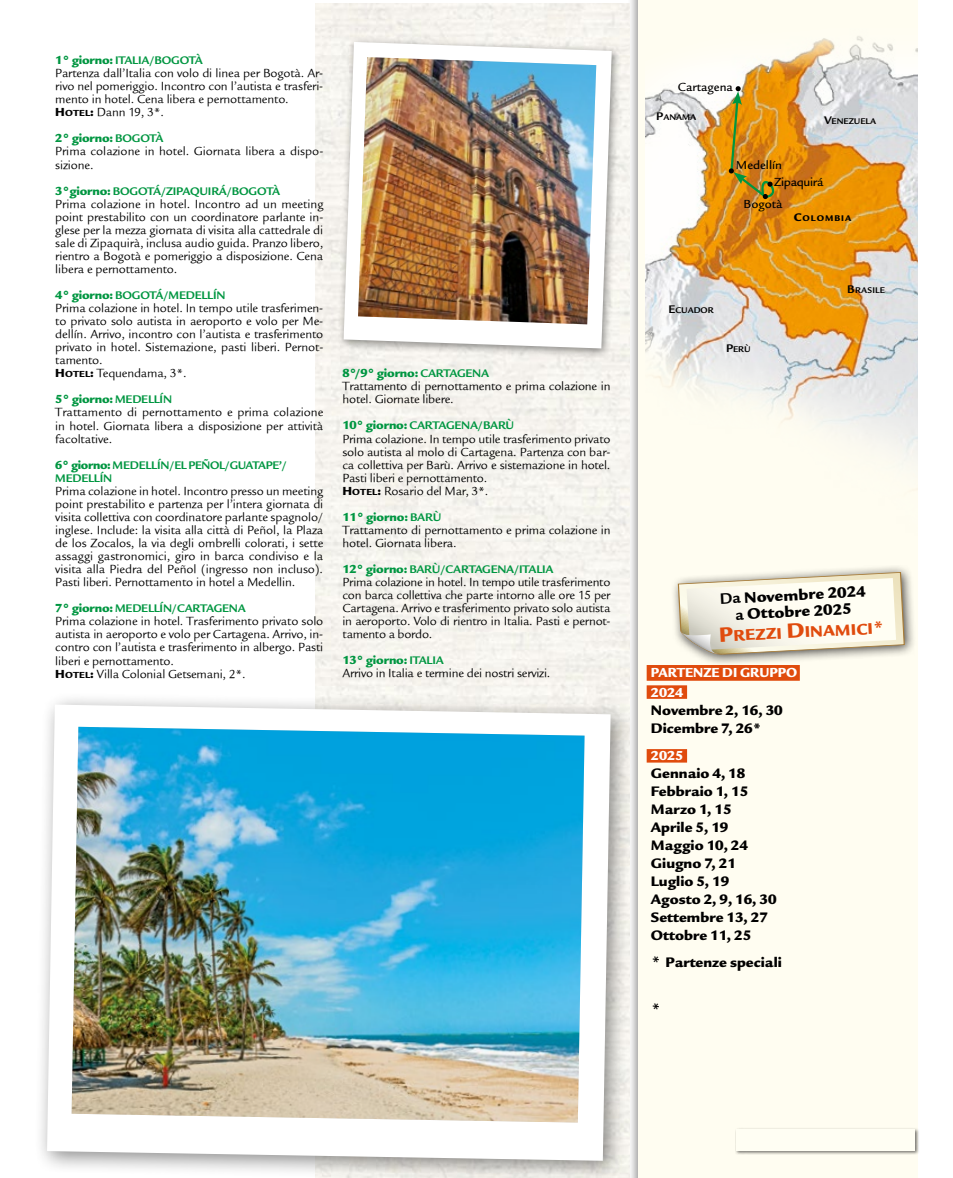
<style>
.page{position:relative;width:953px;height:1178px;background:#fff}
.page>*{position:absolute;margin:0;border:0;box-sizing:border-box;transform-origin:0 0}
.t1{font:900 16.95px "Legacy Sans ITC Std";color:#e04b0d}
.t2{font:900 16.5px/16.5px "Legacy Sans ITC Std";color:#000;text-align:center}
.t3{font:italic 700 16.5px "Legacy San ITC";color:#000;scale:.96 1}
.t4{font:900 15px/18px "Legacy Sans ITC Std";color:#000}
.t5{font:900 14.25px/19.2px "Legacy Sans ITC Std";color:#fff;scale:.95 1}
.t6{font:900 14.25px "Legacy Sans ITC Std";color:#fff}
.t7{font:12.75px/13px "Legacy Sans ITCTT Book";letter-spacing:-.01em;color:#000;text-align:justify}
.t8{font:900 12.75px "Legacy Sans ITC Std";letter-spacing:-.015em;color:#009641}
.t9{font:500 12.75px "Legacy San ITC";color:#000}
.t10{font:500 12.75px "Legacy San ITC";letter-spacing:-.02em;color:#000}
.t11{font:700 12px/13px "Legacy San ITC";letter-spacing:-.015em;color:#009641}
.t12{font:900 9.6px "Legacy Sans ITC Std";color:#000}
.t13{font:700 9px "Legacy San ITC";color:#000}
.t14{font:900 9px "Legacy Sans ITC Std";color:#000}
.s1{font-family:"Legacy Sans ITC Std";font-weight:900;font-size:12.75px}
.s2{font-size:12.75px}
.s3{font-family:"Legacy Sans ITC Std";font-weight:900}
.s4{font-family:"Legacy San ITC";font-weight:700;font-size:12px}
.s5{font-family:"Legacy San ITC";font-weight:700;font-style:italic;font-size:16.5px}
.s6{font-size:12px}
.s7{font-family:"Legacy San ITC";font-weight:700}
.s8{font-size:22.5px}
</style>
<div class="page">
<div style="left:627px;top:0;width:325px;height:1178px;background:#000;opacity:.4"></div>
<div style="left:638px;top:0;width:314px;height:1178px;background:#fffdf1"></div>
<img style="left:645px;top:36px;width:273px;height:425px">
<div style="left:646px;top:665px;width:153px;height:16px;background:#e04b0d"></div>
<div style="left:646px;top:685px;width:41px;height:14px;background:#e04b0d"></div>
<div style="left:646px;top:749px;width:41px;height:13px;background:#e04b0d"></div>
<div style="left:918px;top:0;width:34px;height:1178px;background:#fff"></div>
<div style="left:34px;top:691px;width:599px;height:487px;background:#000;opacity:.45"></div>
<svg style="left:47px;top:704px;width:563px;height:457px"></svg>
<img style="left:72px;top:727px;width:512px;height:395px">
<div style="left:734px;top:1127px;width:185px;height:27px;background:#000;opacity:.55"></div>
<div style="left:736px;top:1129px;width:178px;height:21px;background:#fffef3"></div>
<div style="left:670px;top:564px;width:247px;height:103px;background:#000;opacity:.75"></div>
<img style="left:670px;top:583px;width:113px;height:84px">
<div style="left:337px;top:35px;width:285px;height:323px;background:#000;opacity:.45"></div>
<svg style="left:343px;top:42px;width:268px;height:306px"></svg>
<img style="left:358px;top:57px;width:238px;height:267px">
<img style="left:728px;top:86px;width:57px;height:114px">
<svg style="left:678px;top:572px;width:226px;height:84px"></svg>
<p class="t11" style="left:55px;top:54px;width:149px"><span class="s1">1° giorno:</span> ITALIA/BOGOTÀ</p>
<p class="t7" style="left:55px;top:67px;width:269px">Partenza dall’Italia con volo di linea per Bogotà. Ar&shy;rivo nel pomeriggio. Incontro con l’autista e trasferi&shy;mento in hotel. Cena libera e pernottamento.</p>
<p class="t12" style="left:55px;top:107px;width:18px"><span class="s2">H</span>OTEL</p>
<p class="t7" style="left:90px;top:106px;width:75px"><span class="s3">:</span> Dann 19, 3*.</p>
<p class="t8" style="left:55px;top:131px;width:110px">2° giorno: <span class="s4">BOGOTÀ</span></p>
<p class="t7" style="left:55px;top:145px;width:269px">Prima colazione in hotel. Giornata libera a dispo&shy;sizione.</p>
<p class="t11" style="left:55px;top:184px;width:226px"><span class="s1">3°giorno:</span> BOGOTÁ/ZIPAQUIRÁ/BOGOTÀ</p>
<p class="t7" style="left:55px;top:197px;width:270px">Prima colazione in hotel. Incontro ad un meeting point prestabilito con un coordinatore parlante in&shy;glese per la mezza giornata di visita alla cattedrale di sale di Zipaquirà, inclusa audio guida. Pranzo libero, rientro a Bogotà e pomeriggio a disposizione. Cena libera e pernottamento.</p>
<p class="t11" style="left:55px;top:289px;width:172px"><span class="s1">4° giorno:</span> BOGOTÁ/MEDELLÍN</p>
<p class="t7" style="left:55px;top:302px;width:269px">Prima colazione in hotel. In tempo utile trasferimen&shy;to privato solo autista in aeroporto e volo per Me&shy;dellín. Arrivo, incontro con l’autista e trasferimento privato in hotel. Sistemazione, pasti liberi. Pernot&shy;tamento.</p>
<p class="t12" style="left:55px;top:368px;width:18px"><span class="s2">H</span>OTEL</p>
<p class="t7" style="left:90px;top:367px;width:98px"><span class="s3">:</span> Tequendama, 3*.</p>
<p class="t8" style="left:55px;top:392px;width:118px">5° giorno: <span class="s4">MEDELLÍN</span></p>
<p class="t7" style="left:55px;top:406px;width:270px">Trattamento di pernottamento e prima colazione in hotel. Giornata libera a disposizione per attività facoltative.</p>
<p class="t11" style="left:55px;top:458px;width:233px"><span class="s1">6° giorno:</span> MEDELLÍN/EL PEÑOL/GUATAPE’/<br>MEDELLÍN</p>
<p class="t7" style="left:55px;top:484px;width:269px">Prima colazione in hotel. Incontro presso un meeting point prestabilito e partenza per l’intera giornata di visita collettiva con coordinatore parlante spagnolo/ inglese. Include: la visita alla città di Peñol, la Plaza de los Zocalos, la via degli ombrelli colorati, i sette assaggi gastronomici, giro in barca condiviso e la visita alla Piedra del Peñol (ingresso non incluso).<br>Pasti liberi. Pernottamento in hotel a Medellin.</p>
<p class="t11" style="left:55px;top:602px;width:192px"><span class="s1">7° giorno:</span> MEDELLÍN/CARTAGENA</p>
<p class="t7" style="left:55px;top:615px;width:269px">Prima colazione in hotel. Trasferimento privato solo autista in aeroporto e volo per Cartagena. Arrivo, in&shy;contro con l’autista e trasferimento in albergo. Pasti liberi e pernottamento.</p>
<p class="t12" style="left:55px;top:669px;width:18px"><span class="s2">H</span>OTEL</p>
<p class="t7" style="left:90px;top:667px;width:157px"><span class="s3">:</span> Villa Colonial Getsemani, 2*.</p>
<p class="t5" style="left:651px;top:663px;width:156px">PARTENZE DI GRUPPO<br>2024</p>
<p class="t4" style="left:651px;top:701px;width:133px">Novembre 2, 16, 30<br>Dicembre 7, 26*</p>
<p class="t6" style="left:651px;top:747px;width:34px">2025</p>
<p class="t4" style="left:651px;top:764px;width:127px">Gennaio 4, 18<br>Febbraio 1, 15<br>Marzo 1, 15<br>Aprile 5, 19<br>Maggio 10, 24<br>Giugno 7, 21<br>Luglio 5, 19<br>Agosto 2, 9, 16, 30<br>Settembre 13, 27<br>Ottobre 11, 25</p>
<p class="t4" style="left:651px;top:953px;width:132px"><span class="s5">*</span> Partenze speciali</p>
<p class="t3" style="left:651px;top:1000px;width:11px">*</p>
<p class="t9" style="left:678px;top:79px;width:56px">Cartagena</p>
<p class="t13" style="left:656px;top:112px;width:41px"><span class="s6">P</span>ANAMA</p>
<p class="t13" style="left:824px;top:116px;width:54px"><span class="s6">V</span>ENEZUELA</p>
<p class="t9" style="left:736px;top:157px;width:48px">Medellín</p>
<p class="t10" style="left:774px;top:175px;width:51px">Zipaquirá</p>
<p class="t9" style="left:743px;top:197px;width:40px">Bogotà</p>
<p class="t14" style="left:793px;top:213px;width:17px"><span class="s6">C</span>OLOMBIA</p>
<p class="t13" style="left:847px;top:285px;width:39px"><span class="s6">B</span> RASILE</p>
<p class="t13" style="left:668px;top:305px;width:47px"><span class="s6">E</span>CUADOR</p>
<p class="t13" style="left:726px;top:344px;width:26px"><span class="s6">P</span>ERÙ</p>
<p class="t8" style="left:342px;top:366px;width:148px">8°/9° giorno: <span class="s4">CARTAGENA</span></p>
<p class="t7" style="left:342px;top:380px;width:269px">Trattamento di pernottamento e prima colazione in hotel. Giornate libere.</p>
<p class="t11" style="left:342px;top:419px;width:173px"><span class="s1">10° giorno:</span> CARTAGENA/BARÙ</p>
<p class="t7" style="left:342px;top:432px;width:269px">Prima colazione. In tempo utile trasferimento privato solo autista al molo di Cartagena. Partenza con bar&shy;ca collettiva per Barù. Arrivo e sistemazione in hotel.<br>Pasti liberi e pernottamento.</p>
<p class="t12" style="left:342px;top:486px;width:18px"><span class="s2">H</span>OTEL</p>
<p class="t7" style="left:377px;top:484px;width:112px"><span class="s3">:</span> Rosario del Mar, 3*.</p>
<p class="t8" style="left:342px;top:509px;width:100px">11° giorno: <span class="s4">BARÙ</span></p>
<p class="t7" style="left:342px;top:523px;width:269px">Trattamento di pernottamento e prima colazione in hotel. Giornata libera.</p>
<p class="t11" style="left:342px;top:563px;width:213px"><span class="s1">12° giorno:</span> BARÙ/CARTAGENA/ITALIA</p>
<p class="t7" style="left:342px;top:576px;width:269px">Prima colazione in hotel. In tempo utile trasferimento con barca collettiva che parte intorno alle ore 15 per Cartagena. Arrivo e trasferimento privato solo autista in aeroporto. Volo di rientro in Italia. Pasti e pernot&shy;tamento a bordo.</p>
<p class="t8" style="left:342px;top:653px;width:103px">13° giorno: <span class="s4">ITALIA</span></p>
<p class="t7" style="left:342px;top:667px;width:209px">Arrivo in Italia e termine dei nostri servizi.</p>
<p class="t2" style="left:719px;top:590px;width:147px;rotate:-3deg"><span class="s7">Da</span> Novembre 2024 <span class="s7">a</span> Ottobre 2025</p>
<h1 class="t1" style="left:718px;top:626px;width:36px;rotate:-3deg"><span class="s8">P</span>REZZI</h1>
<h1 class="t1" style="left:786px;top:623px;width:28px;rotate:-3deg"><span class="s8">D</span>INAMICI</h1>
</div>
